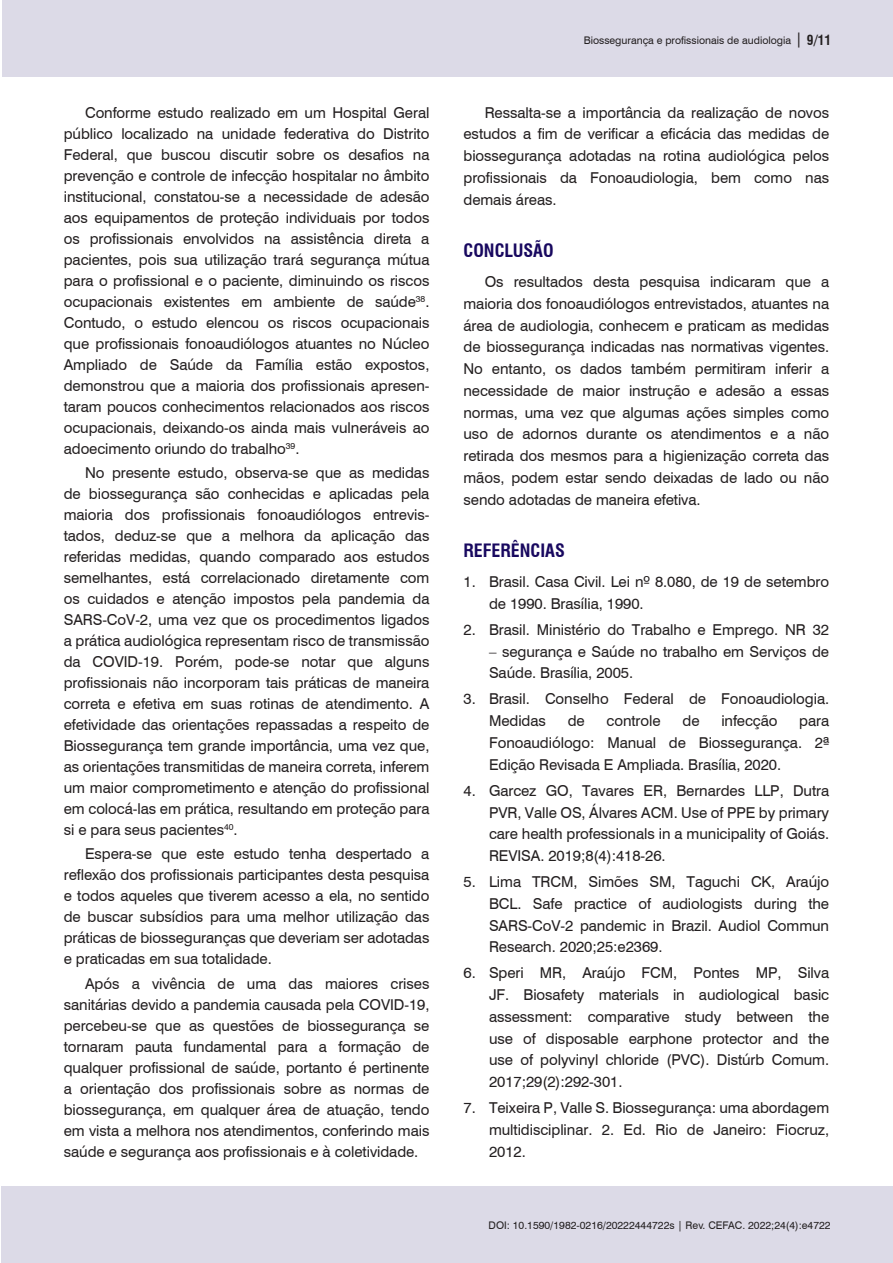
<style>
.page{position:relative;width:893px;height:1263px;background:#fff}
.page>*{position:absolute;margin:0;border:0;box-sizing:border-box;transform-origin:0 0}
.Nivel_1{font:700 condensed 18px "Swiss 721 BT";color:#18085f}
.Corpo_do_texto{font:15px/21px "Swiss 721 BT";letter-spacing:-.005em;color:#231f20;text-align:justify}
.t1{font:10.5px "Swiss 721 BT";color:#231f20}
.s1{font-size:15px}
.s2{font-weight:700;font-stretch:condensed;font-size:13.5px}
</style>
<div class="page">
<div style="left:1px;top:1186px;width:892px;height:77px;background:#dcdae7"></div>
<div style="left:2px;top:0;width:891px;height:77px;background:#dcdae7"></div>
<p class="Corpo_do_texto" style="left:64px;top:101px;width:367px;text-indent:21px">Conforme estudo realizado em um Hospital Geral público localizado na unidade federativa do Distrito Federal, que buscou discutir sobre os desafios na prevenção e controle de infecção hospitalar no âmbito institucional, constatou-se a necessidade de adesão aos equipamentos de proteção individuais por todos os profissionais envolvidos na assistência direta a pacientes, pois sua utilização trará segurança mútua para o profissional e o paciente, diminuindo os riscos ocupacionais existentes em ambiente de saúde<sup>38</sup>.<br>Contudo, o estudo elencou os riscos ocupacionais que profissionais fonoaudiólogos atuantes no Núcleo Ampliado de Saúde da Família estão expostos, demonstrou que a maioria dos profissionais apresen&shy;taram poucos conhecimentos relacionados aos riscos ocupacionais, deixando-os ainda mais vulneráveis ao adoecimento oriundo do trabalho<sup>39</sup>.</p>
<p class="Corpo_do_texto" style="left:64px;top:462px;width:367px;text-indent:21px">No presente estudo, observa-se que as medidas de biossegurança são conhecidas e aplicadas pela maioria dos profissionais fonoaudiólogos entrevis&shy;tados, deduz-se que a melhora da aplicação das referidas medidas, quando comparado aos estudos semelhantes, está correlacionado diretamente com os cuidados e atenção impostos pela pandemia da SARS-CoV-2, uma vez que os procedimentos ligados a prática audiológica representam risco de transmissão da COVID-19. Porém, pode-se notar que alguns profissionais não incorporam tais práticas de maneira correta e efetiva em suas rotinas de atendimento. A efetividade das orientações repassadas a respeito de Biossegurança tem grande importância, uma vez que, as orientações transmitidas de maneira correta, inferem um maior comprometimento e atenção do profissional em colocá-las em prática, resultando em proteção para si e para seus pacientes<sup>40</sup>.</p>
<p class="Corpo_do_texto" style="left:64px;top:843px;width:367px;text-indent:21px">Espera-se que este estudo tenha despertado a reflexão dos profissionais participantes desta pesquisa e todos aqueles que tiverem acesso a ela, no sentido de buscar subsídios para uma melhor utilização das práticas de biosseguranças que deveriam ser adotadas e praticadas em sua totalidade.</p>
<p class="Corpo_do_texto" style="left:64px;top:972px;width:367px;text-indent:21px">Após a vivência de uma das maiores crises sanitárias devido a pandemia causada pela COVID-19, percebeu-se que as questões de biossegurança se tornaram pauta fundamental para a formação de qualquer profissional de saúde, portanto é pertinente a orientação dos profissionais sobre as normas de biossegurança, em qualquer área de atuação, tendo em vista a melhora nos atendimentos, conferindo mais saúde e segurança aos profissionais e à coletividade.</p>
<p class="t1" style="left:584px;top:33px;width:249px">Biossegurança e profissionais de audiologia <span class="s1">|</span> <span class="s2">9/11</span></p>
<p class="Corpo_do_texto" style="left:463px;top:101px;width:367px;line-height:21.8px;text-indent:21px">Ressalta-se a importância da realização de novos estudos a fim de verificar a eficácia das medidas de biossegurança adotadas na rotina audiológica pelos profissionais da Fonoaudiologia, bem como nas demais áreas.</p>
<p class="Nivel_1" style="left:463px;top:240px;width:92px">CONCLUSÃO</p>
<p class="Corpo_do_texto" style="left:463px;top:270px;width:367px;line-height:21.8px;text-indent:21px">Os resultados desta pesquisa indicaram que a maioria dos fonoaudiólogos entrevistados, atuantes na área de audiologia, conhecem e praticam as medidas de biossegurança indicadas nas normativas vigentes.<br>No entanto, os dados também permitiram inferir a necessidade de maior instrução e adesão a essas normas, uma vez que algumas ações simples como uso de adornos durante os atendimentos e a não retirada dos mesmos para a higienização correta das mãos, podem estar sendo deixadas de lado ou não sendo adotadas de maneira efetiva.</p>
<p class="Nivel_1" style="left:463px;top:539px;width:103px">REFERÊNCIAS</p>
<p class="Corpo_do_texto" style="left:489px;top:570px;width:342px;line-height:21.8px;text-indent:-26px">1. Brasil. Casa Civil. Lei nº 8.080, de 19 de setembro de 1990. Brasília, 1990.</p>
<p class="Corpo_do_texto" style="left:463px;top:618px;width:367px">2. Brasil. Ministério do Trabalho e Emprego. NR 32</p>
<p class="Corpo_do_texto" style="left:489px;top:640px;width:342px;line-height:21.8px">– segurança e Saúde no trabalho em Serviços de<br>Saúde. Brasília, 2005.</p>
<p class="Corpo_do_texto" style="left:489px;top:688px;width:342px;line-height:21.8px;text-indent:-26px">3. Brasil. Conselho Federal de Fonoaudiologia.<br>Medidas</p>
<p class="Corpo_do_texto" style="left:568px;top:710px;width:19px">de</p>
<p class="Corpo_do_texto" style="left:607px;top:710px;width:56px">controle</p>
<p class="Corpo_do_texto" style="left:682px;top:710px;width:19px">de</p>
<p class="Corpo_do_texto" style="left:721px;top:710px;width:58px">infecção</p>
<p class="Corpo_do_texto" style="left:489px;top:709px;width:342px;line-height:21.8px;text-indent:310px">para Fonoaudiólogo: Manual de Biossegurança. 2ª Edição Revisada E Ampliada. Brasília, 2020.</p>
<p class="Corpo_do_texto" style="left:489px;top:779px;width:342px;line-height:21.8px;text-indent:-26px">4. Garcez GO, Tavares ER, Bernardes LLP, Dutra PVR, Valle OS, Álvares ACM. Use of PPE by primary care health professionals in a municipality of Goiás.<br>REVISA. 2019;8(4):418-26.</p>
<p class="Corpo_do_texto" style="left:489px;top:870px;width:342px;line-height:21.8px;text-indent:-26px">5. Lima TRCM, Simões SM, Taguchi CK, Araújo BCL. Safe practice of audiologists during the SARS-CoV-2 pandemic in Brazil. Audiol Commun Research. 2020;25:e2369.</p>
<p class="Corpo_do_texto" style="left:489px;top:961px;width:342px;line-height:21.8px;text-indent:-26px">6. Speri MR, Araújo FCM, Pontes MP, Silva JF. Biosafety materials in audiological basic assessment: comparative study between the use of disposable earphone protector and the use of polyvinyl chloride (PVC). Distúrb Comum.<br>2017;29(2):292-301.</p>
<p class="Corpo_do_texto" style="left:489px;top:1096px;width:342px;line-height:21.8px;text-indent:-26px">7. Teixeira P, Valle S. Biossegurança: uma abordagem multidisciplinar. 2. Ed. Rio de Janeiro: Fiocruz, 2012.</p>
<p class="t1" style="left:489px;top:1218px;width:343px">DOI: 10.1590/1982-0216/20222444722s | Rev. CEFAC. 2022;24(4):e4722</p>
</div>
